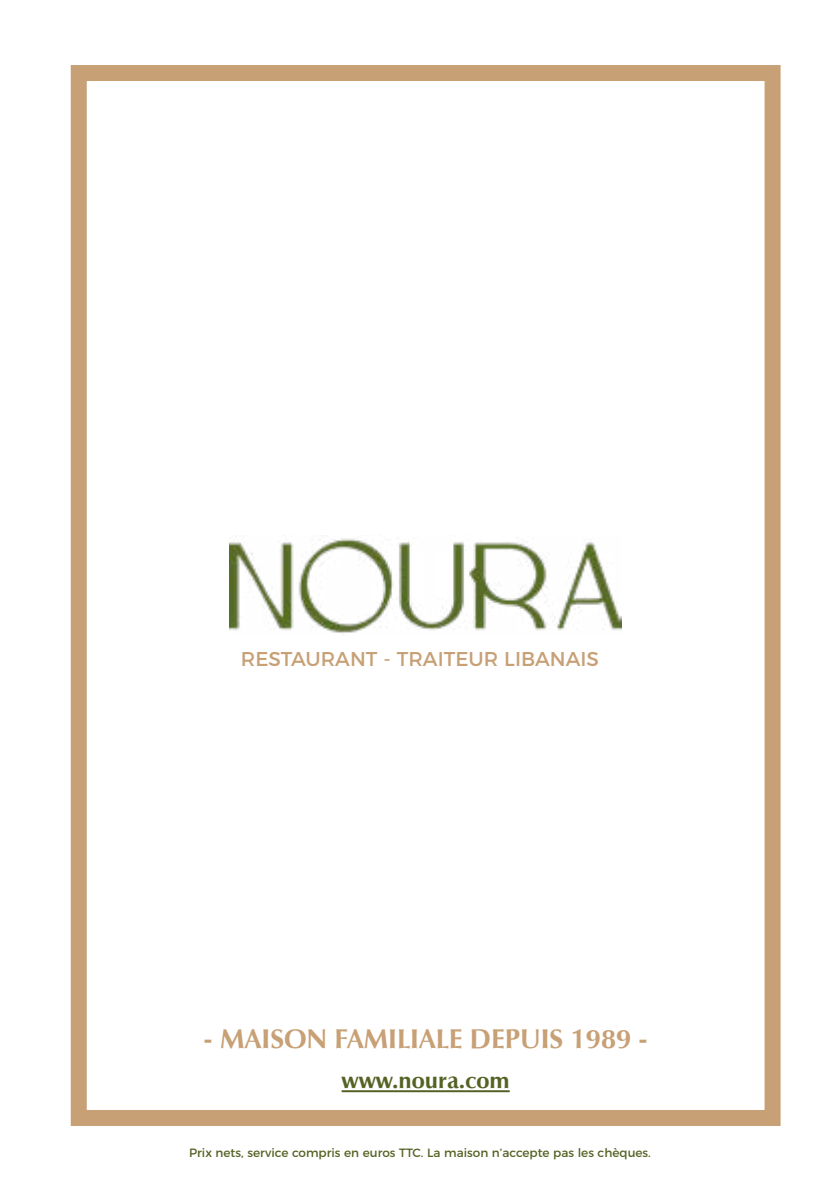
<style>
.page{position:relative;width:840px;height:1191px;background:#fff}
.page>*{position:absolute;margin:0;border:0;box-sizing:border-box;transform-origin:0 0}
.t1{font:700 28px "Vera Humana 95";color:#c7a076}
.t2{font:700 24px "Vera Humana 95";color:#546223}
.t3{font:20px "Montserrat";color:#c7a076}
.t4{font:12px "Montserrat";color:#546223}
</style>
<div class="page">
<img style="left:230px;top:535px;width:391px;height:99px">
<div style="left:71px;top:65px;width:709px;height:1061px;border:16px solid #c7a076"></div>
<hr style="left:341px;top:1090px;width:168px;height:2px;background:#546223">
<h3 class="t3" style="left:241px;top:643px;width:359px">RESTAURANT - TRAITEUR LIBANAIS</h3>
<h1 class="t1" style="left:203px;top:1021px;width:445px">- MAISON FAMILIALE DEPUIS 1989 -</h1>
<h2 class="t2" style="left:341px;top:1065px;width:169px">www.noura.com</h2>
<p class="t4" style="left:189px;top:1143px;width:463px">Prix nets, service compris en euros TTC. La maison n’accepte pas les chèques.</p>
</div>
